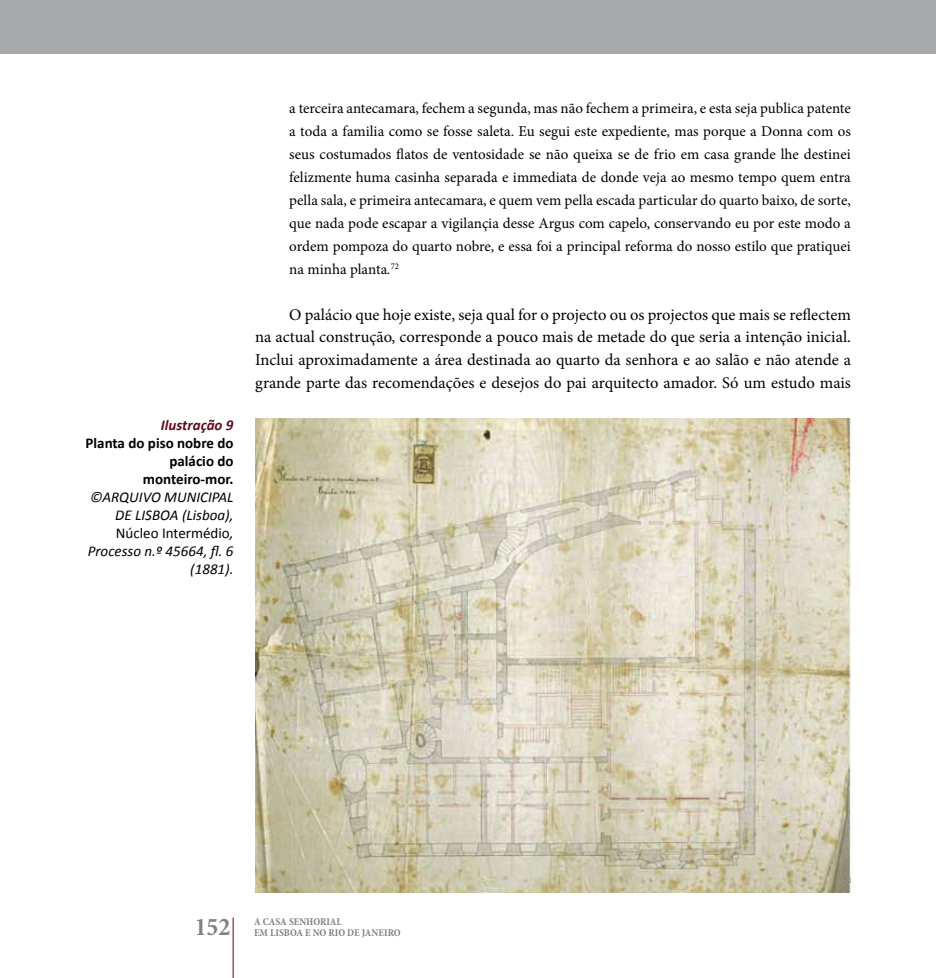
<style>
.page{position:relative;width:936px;height:978px;background:#fff}
.page>*{position:absolute;margin:0;border:0;box-sizing:border-box;transform-origin:0 0}
.t1{font:700 condensed 25.5px "Minion Pro";color:#808285}
.t2{font:16.5px/23px "Minion Pro";color:#000;text-align:justify}
.t3{font:15px/23px "Minion Pro";color:#000;text-align:justify}
.t4{font:italic 15px/18px "Calibri";color:#000;text-align:right}
.t5{font:700 condensed 10.5px "Minion Pro";color:#808285}
.s1{font-weight:700;color:#610b1e}
.s2{font-weight:700;font-style:normal}
.s3{font-style:normal}
.s4{font-style:italic}
</style>
<div class="page">
<div style="left:0;top:0;width:935px;height:53px;background:#a7a9ac"></div>
<hr style="left:233px;top:918px;width:1px;height:60px;background:#610b1e">
<img style="left:255px;top:419px;width:595px;height:474px">
<p class="t4" style="left:86px;top:416px;width:149px"><span class="s1">Ilustração 9<br></span><span class="s2">Planta do piso nobre do palácio do monteiro-mor. </span>©ARQUIVO MUNICIPAL<br>DE LISBOA (Lisboa),<br><span class="s3">Núcleo Intermédio</span>,<br>Processo n.º 45664, fl. 6 (1881).</p>
<p class="t3" style="left:289px;top:97px;width:563px">a terceira antecamara, fechem a segunda, mas não fechem a primeira, e esta seja publica patente a toda a familia como se fosse saleta. Eu segui este expediente, mas porque a Donna com os seus costumados flatos de ventosidade se não queixa se de frio em casa grande lhe destinei felizmente huma casinha separada e immediata de donde veja ao mesmo tempo quem entra pella sala, e primeira antecamara, e quem vem pella escada particular do quarto baixo, de sorte, que nada pode escapar a vigilançia desse Argus com capelo, conservando eu por este modo a ordem pompoza do quarto nobre, e essa foi a principal reforma do nosso estilo que pratiquei na minha planta<span class="s4">.</span><sup>72</sup></p>
<p class="t2" style="left:255px;top:303px;width:597px;text-indent:34px">O palácio que hoje existe, seja qual for o projecto ou os projectos que mais se reflectem na actual construção, corresponde a pouco mais de metade do que seria a intenção inicial.<br>Inclui aproximadamente a área destinada ao quarto da senhora e ao salão e não atende a grande parte das recomendações e desejos do pai arquitecto amador. Só um estudo mais</p>
<p class="t5" style="left:254px;top:915px;width:89px">A CASA SENHORIAL</p>
<p class="t1" style="left:195px;top:909px;width:37px">152</p>
<p class="t5" style="left:254px;top:925px;width:148px">EM LISBOA E NO RIO DE JANEIRO</p>
</div>
